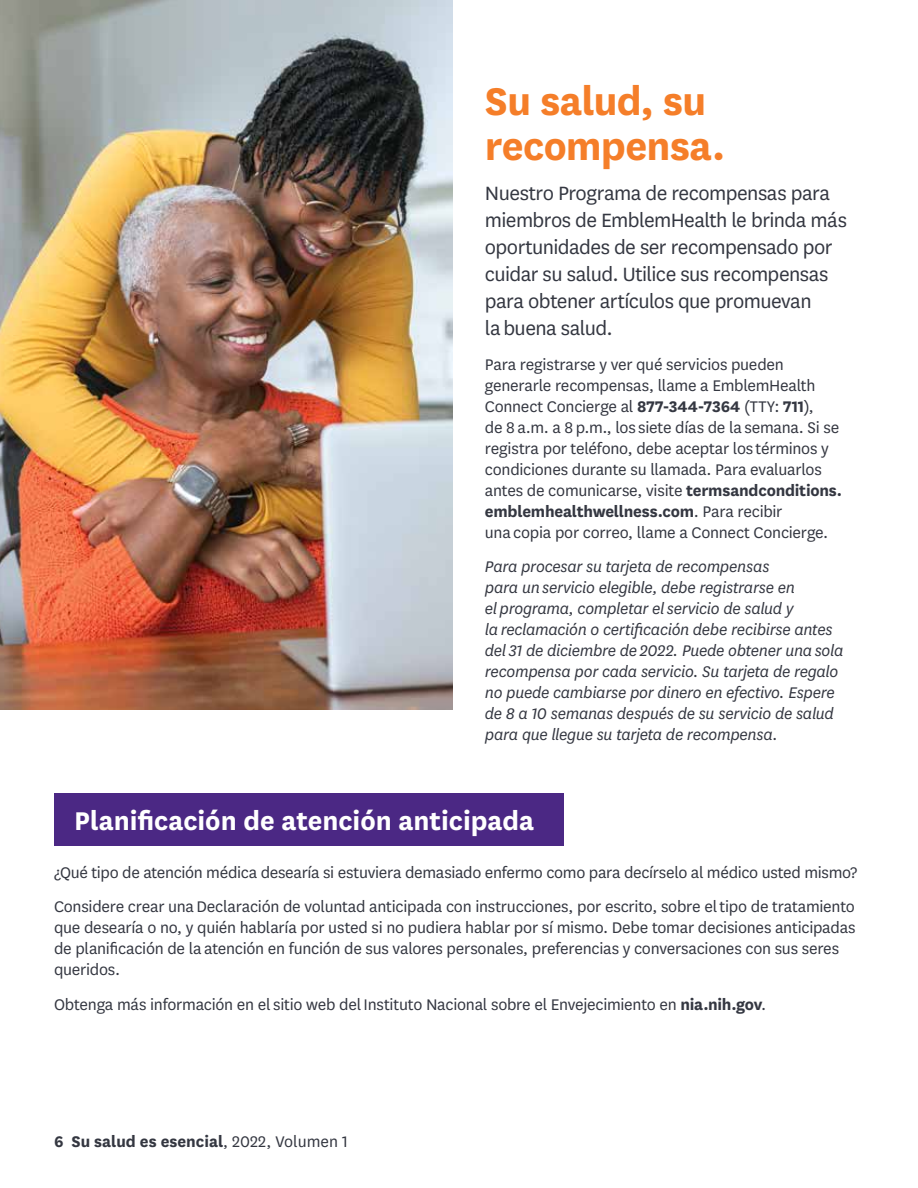
<style>
.page{position:relative;width:918px;height:1188px;background:#fff}
.page>*{position:absolute;margin:0;border:0;box-sizing:border-box;transform-origin:0 0}
.article_title_30pt{font:700 45px/45px "National";letter-spacing:-.015em;color:#f57e29}
.article_title_20pt{font:700 30px "National";color:#fff}
._15_19_intro{font:22.5px/27px "National";letter-spacing:-.025em;color:#343741}
._12_16_body{font:18px/21px "National";letter-spacing:-.015em;color:#343741}
._12_16_body-2{font:italic 18px/21px "National";letter-spacing:-.015em;color:#343741}
.t1{font:700 18px "National";color:#343741}
.s1{font-weight:700}
.s2{font-weight:400}
</style>
<div class="page">
<img style="left:0;top:0;width:452px;height:710px">
<div style="left:54px;top:793px;width:510px;height:53px;background:#4b2884"></div>
<p class="article_title_30pt" style="left:485px;top:75px;width:242px">Su salud, su recompensa.</p>
<p class="_15_19_intro" style="left:485px;top:179px;width:364px">Nuestro Programa de recompensas para miembros de EmblemHealth le brinda más oportunidades de ser recompensado por cuidar su salud. Utilice sus recompensas para obtener artículos que promuevan<br>la buena salud.</p>
<p class="_12_16_body" style="left:485px;top:353px;width:359px">Para registrarse y ver qué servicios pueden generarle recompensas, llame a EmblemHealth Connect Concierge al <span class="s1">877-344-7364</span> (TTY: <span class="s1">711</span>),<br>de 8 a.m. a 8 p.m., los siete días de la semana. Si se registra por teléfono, debe aceptar los términos y condiciones durante su llamada. Para evaluarlos antes de comunicarse, visite <span class="s1">termsandconditions. emblemhealthwellness.com</span>. Para recibir<br>una copia por correo, llame a Connect Concierge.</p>
<p class="_12_16_body-2" style="left:485px;top:556px;width:360px">Para procesar su tarjeta de recompensas<br>para un servicio elegible, debe registrarse en<br>el programa, completar el servicio de salud y<br>la reclamación o certificación debe recibirse antes del 31 de diciembre de 2022. Puede obtener una sola recompensa por cada servicio. Su tarjeta de regalo no puede cambiarse por dinero en efectivo. Espere de 8 a 10 semanas después de su servicio de salud para que llegue su tarjeta de recompensa.</p>
<p class="article_title_20pt" style="left:74px;top:799px;width:462px">Planificación de atención anticipada</p>
<p class="_12_16_body" style="left:54px;top:861px;width:805px">¿Qué tipo de atención médica desearía si estuviera demasiado enfermo como para decírselo al médico usted mismo?</p>
<p class="_12_16_body" style="left:54px;top:895px;width:803px">Considere crear una Declaración de voluntad anticipada con instrucciones, por escrito, sobre el tipo de tratamiento que desearía o no, y quién hablaría por usted si no pudiera hablar por sí mismo. Debe tomar decisiones anticipadas de planificación de la atención en función de sus valores personales, preferencias y conversaciones con sus seres queridos.</p>
<p class="_12_16_body" style="left:54px;top:993px;width:714px">Obtenga más información en el sitio web del Instituto Nacional sobre el Envejecimiento en <span class="s1">nia.nih.gov</span>.</p>
<p class="t1" style="left:54px;top:1129px;width:295px">6 Su salud es esencial<span class="s2">, 2022, Volumen 1</span></p>
</div>
